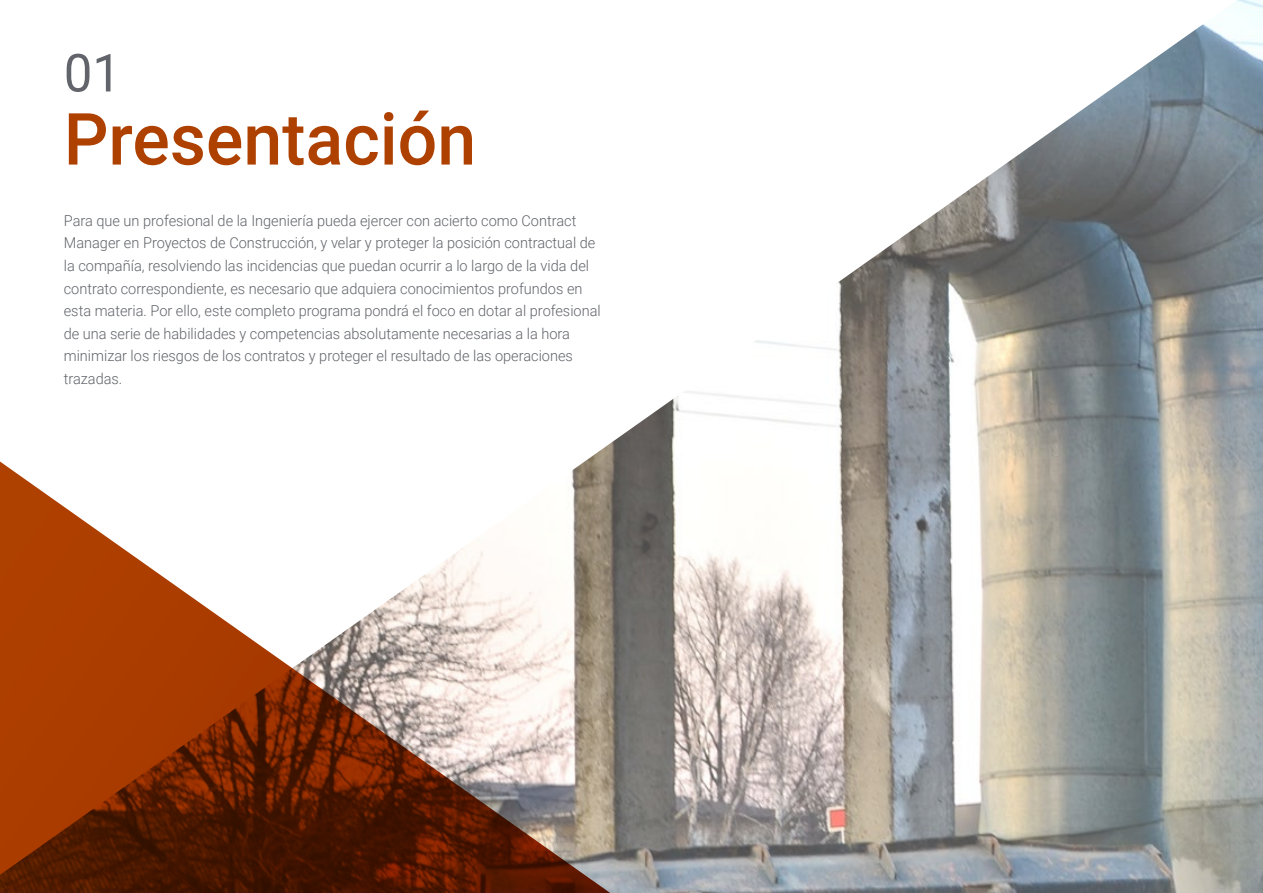
<style>
.page{position:relative;width:1263px;height:893px;background:#fff}
.page>*{position:absolute;margin:0;border:0;box-sizing:border-box;transform-origin:0 0}
.Portadilla{font:500 72px "Roboto";color:#ae4000}
.t1{font:52.5px "Roboto";color:#61646a}
.Texto_Plano{font:300 15px/22.5px "Roboto";color:#61646a}
</style>
<div class="page">
<img style="left:607px;top:0;width:656px;height:893px">
<svg style="left:0;top:446px;width:640px;height:447px"></svg>
<p class="t1" style="left:64px;top:36px;width:59px">01</p>
<p class="Portadilla" style="left:64px;top:89px;width:414px">Presentación</p>
<p class="Texto_Plano" style="left:64px;top:209px;width:538px">Para que un profesional de la Ingeniería pueda ejercer con acierto como Contract Manager en Proyectos de Construcción, y velar y proteger la posición contractual de la compañía, resolviendo las incidencias que puedan ocurrir a lo largo de la vida del contrato correspondiente, es necesario que adquiera conocimientos profundos en esta materia. Por ello, este completo programa pondrá el foco en dotar al profesional de una serie de habilidades y competencias absolutamente necesarias a la hora minimizar los riesgos de los contratos y proteger el resultado de las operaciones trazadas.</p>
</div>
